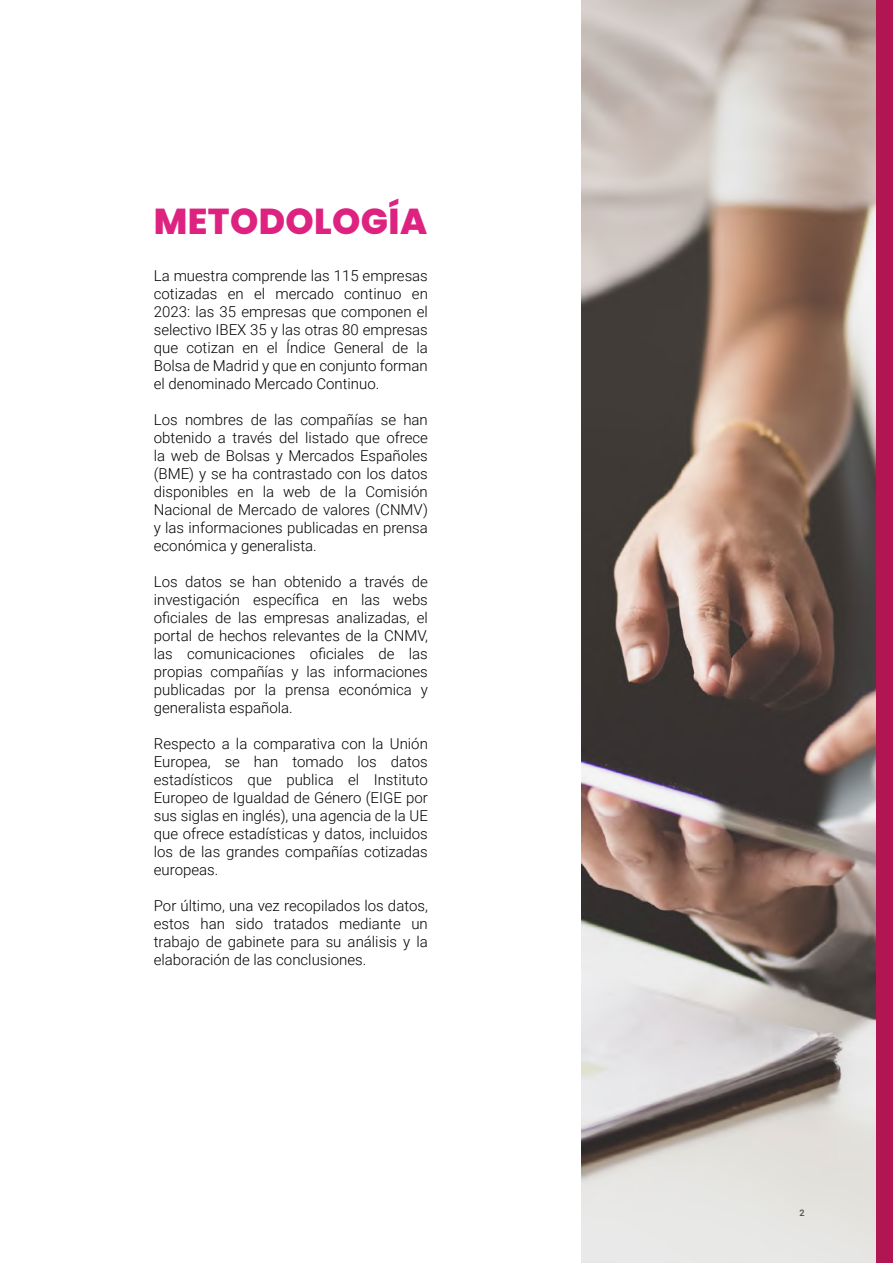
<style>
.page{position:relative;width:893px;height:1263px;background:#fff}
.page>*{position:absolute;margin:0;border:0;box-sizing:border-box;transform-origin:0 0}
.t1{font:800 36px "Poppins";letter-spacing:.01em;color:#dd227f}
.t2{font:300 15px/18px "Roboto";color:#020203;text-align:justify}
.t3{font:500 9px "Roboto";color:#4a4a4a}
</style>
<div class="page">
<div style="left:875px;top:0;width:18px;height:1263px;background:#b11552"></div>
<img style="left:582px;top:0;width:293px;height:1263px">
<h1 class="t1" style="left:154px;top:201px;width:275px">METODOLOGÍA</h1>
<p class="t2" style="left:154px;top:266px;width:276px">La muestra comprende las 115 empresas cotizadas en el mercado continuo en 2023: las 35 empresas que componen el selectivo IBEX 35 y las otras 80 empresas que cotizan en el Índice General de la Bolsa de Madrid y que en conjunto forman el denominado Mercado Continuo.</p>
<p class="t2" style="left:154px;top:410px;width:276px">Los nombres de las compañías se han obtenido a través del listado que ofrece la web de Bolsas y Mercados Españoles (BME) y se ha contrastado con los datos disponibles en la web de la Comisión Nacional de Mercado de valores (CNMV) y las informaciones publicadas en prensa económica y generalista.</p>
<p class="t2" style="left:154px;top:572px;width:276px">Los datos se han obtenido a través de investigación específica en las webs oficiales de las empresas analizadas, el portal de hechos relevantes de la CNMV, las comunicaciones oficiales de las propias compañías y las informaciones publicadas por la prensa económica y generalista española.</p>
<p class="t2" style="left:154px;top:734px;width:276px">Respecto a la comparativa con la Unión Europea, se han tomado los datos estadísticos que publica el Instituto Europeo de Igualdad de Género (EIGE por sus siglas en inglés), una agencia de la UE que ofrece estadísticas y datos, incluidos los de las grandes compañías cotizadas europeas.</p>
<p class="t2" style="left:154px;top:896px;width:276px">Por último, una vez recopilados los datos, estos han sido tratados mediante un trabajo de gabinete para su análisis y la elaboración de las conclusiones.</p>
<p class="t3" style="left:800px;top:1206px;width:7px">2</p>
</div>
